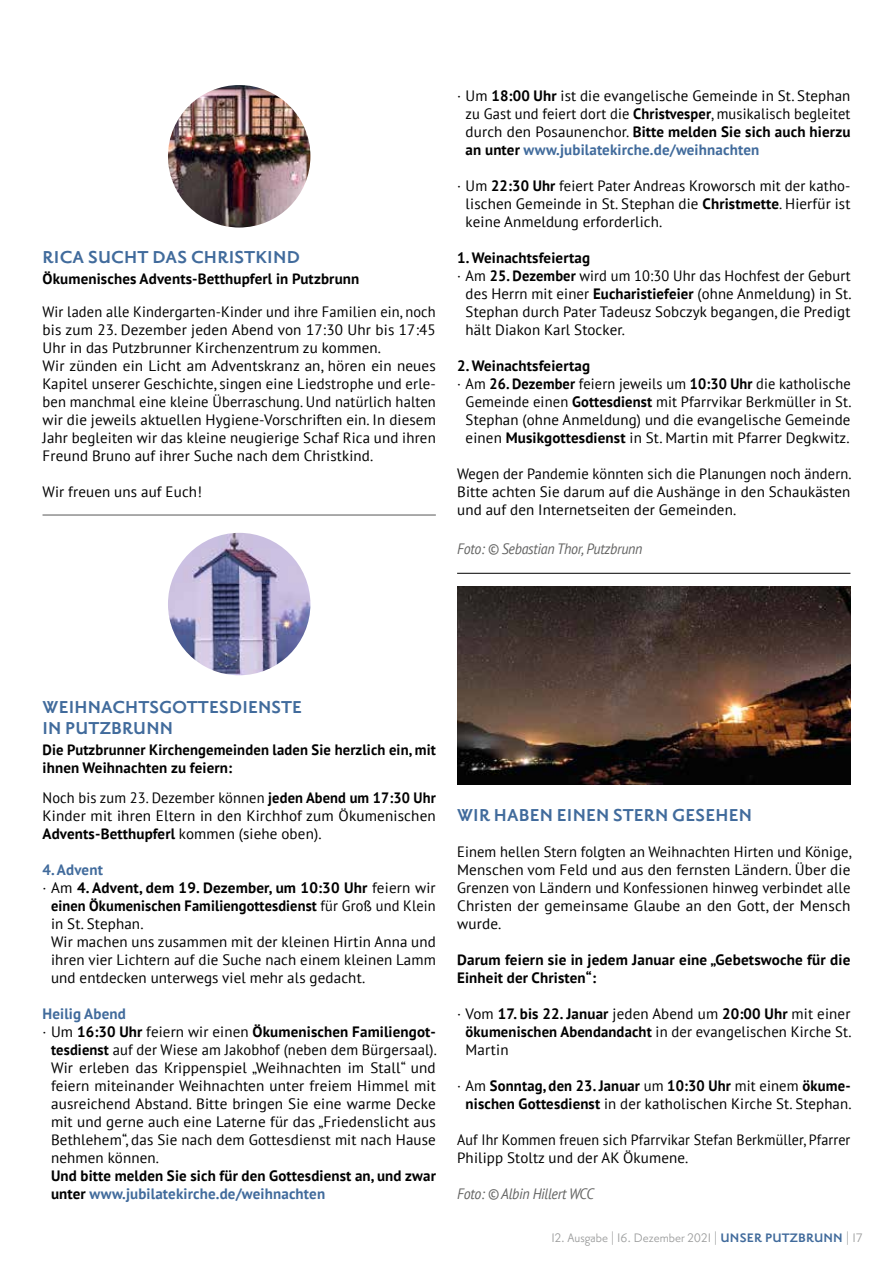
<style>
.page{position:relative;width:893px;height:1263px;background:#fff}
.page>*{position:absolute;margin:0;border:0;box-sizing:border-box;transform-origin:0 0}
.t1{font:700 21px/21px "Priori Sans OT";letter-spacing:.01em;color:#416b9c}
.t2{font:15px/18px "PT Sans";letter-spacing:.01em;color:#000;text-align:justify}
.t3{font:15px/18px "PT Sans";letter-spacing:.01em;color:#000;text-align:justify;scale:.96 1}
.t4{font:700 15px/18px "PT Sans";letter-spacing:.01em;color:#000}
.t5{font:15px/18px "PT Sans";letter-spacing:.01em;color:#000;scale:.94 1}
.t6{font:700 15px "PT Sans";letter-spacing:.01em;color:#000;scale:.96 1}
.t7{font:italic 15px "PT Sans";letter-spacing:-.02em;color:#636362;scale:.93 1}
.t8{font:15px "Priori Sans OT";color:#9c9d9d}
.t9{font:700 15px "PT Sans";letter-spacing:.01em;color:#416b9c}
.s1{font-weight:700}
.s2{font-weight:700;color:#416b9c}
.s3{font-weight:400}
.s4{color:#416b9c}
</style>
<div class="page">
<hr style="left:43px;top:515px;width:393px;height:1px;background:#565656">
<img style="left:168px;top:85px;width:142px;height:142px;border-radius:71px">
<img style="left:168px;top:533px;width:142px;height:142px;border-radius:71px">
<img style="left:457px;top:587px;width:393px;height:198px">
<hr style="left:457px;top:573px;width:393px;height:1px;background:#000">
<h1 class="t1" style="left:43px;top:247px;width:259px">RICA SUCHT DAS CHRISTKIND</h1>
<p class="t4" style="left:43px;top:269px;width:318px">Ökumenisches Advents-Betthupferl in Putzbrunn</p>
<p class="t3" style="left:43px;top:302px;width:411px;text-align:left">Wir laden alle Kindergarten-Kinder und ihre Familien ein, noch bis zum 23. Dezember jeden Abend von 17:30 Uhr bis 17:45<br>Uhr in das Putzbrunner Kirchenzentrum zu kommen.<br>Wir zünden ein Licht am Adventskranz an, hören ein neues Kapitel unserer Geschichte, singen eine Liedstrophe und erle&shy;ben manchmal eine kleine Überraschung. Und natürlich halten wir die jeweils aktuellen Hygiene-Vorschriften ein. In diesem Jahr begleiten wir das kleine neugierige Schaf Rica und ihren Freund Bruno auf ihrer Suche nach dem Christkind.</p>
<p class="t2" style="left:43px;top:482px;width:161px">Wir freuen uns auf Euch!</p>
<p class="t2" style="left:466px;top:86px;width:386px;text-indent:-9px">· Um <span class="s1">18:00 Uhr</span> ist die evangelische Gemeinde in St. Stephan zu Gast und feiert dort die <span class="s1">Christvesper</span>, musikalisch begleitet durch den Posaunenchor. <span class="s1">Bitte melden Sie sich auch hierzu an unter</span> <span class="s2">www.jubilatekirche.de/weihnachten</span></p>
<p class="t2" style="left:466px;top:176px;width:386px;text-indent:-9px">· Um <span class="s1">22:30 Uhr</span> feiert Pater Andreas Kroworsch mit der katho&shy;lischen Gemeinde in St. Stephan die <span class="s1">Christmette</span>. Hierfür ist keine Anmeldung erforderlich.</p>
<p class="t4" style="left:457px;top:248px;width:135px">1. Weinachtsfeiertag</p>
<p class="t3" style="left:457px;top:266px;width:411px">· Am <span class="s1">25. Dezember</span> wird um 10:30 Uhr das Hochfest der Geburt</p>
<p class="t2" style="left:466px;top:284px;width:387px">des Herrn mit einer <span class="s1">Eucharistiefeier</span> (ohne Anmeldung) in St.</p>
<p class="t2" style="left:466px;top:302px;width:386px">Stephan durch Pater Tadeusz Sobczyk begangen, die Predigt</p>
<p class="t2" style="left:466px;top:320px;width:161px">hält Diakon Karl Stocker.</p>
<p class="t4" style="left:457px;top:356px;width:135px">2. Weinachtsfeiertag</p>
<p class="t3" style="left:457px;top:374px;width:412px">· Am <span class="s1">26. Dezember</span> feiern jeweils um <span class="s1">10:30 Uhr</span> die katholische</p>
<p class="t2" style="left:466px;top:392px;width:387px">Gemeinde einen <span class="s1">Gottesdienst</span> mit Pfarrvikar Berkmüller in St.</p>
<p class="t2" style="left:466px;top:410px;width:386px">Stephan (ohne Anmeldung) und die evangelische Gemeinde</p>
<p class="t2" style="left:466px;top:428px;width:386px">einen <span class="s1">Musikgottesdienst</span> in St. Martin mit Pfarrer Degkwitz.</p>
<p class="t3" style="left:457px;top:464px;width:412px">Wegen der Pandemie könnten sich die Planungen noch ändern.<br>Bitte achten Sie darum auf die Aushänge in den Schaukästen und auf den Internetseiten der Gemeinden.</p>
<p class="t7" style="left:457px;top:539px;width:201px">Foto: © Sebastian Thor, Putzbrunn</p>
<h1 class="t1" style="left:43px;top:697px;width:261px">WEIHNACHTSGOTTESDIENSTE<br>IN PUTZBRUNN</h1>
<p class="t4" style="left:43px;top:740px;width:395px">Die Putzbrunner Kirchengemeinden laden Sie herzlich ein, mit ihnen Weihnachten zu feiern:</p>
<p class="t3" style="left:43px;top:788px;width:411px">Noch bis zum 23. Dezember können <span class="s1">jeden Abend um 17:30 Uhr </span>Kinder mit ihren Eltern in den Kirchhof zum Ökumenischen <span class="s1">Advents-Betthupferl</span> kommen (siehe oben).</p>
<p class="t9" style="left:43px;top:860px;width:62px">4. Advent</p>
<p class="t4" style="left:43px;top:878px;width:395px"><span class="s3">· Am</span> 4. Advent, dem 19. Dezember, um 10:30 Uhr <span class="s3">feiern wir</span></p>
<p class="t6" style="left:51px;top:896px;width:402px">einen Ökumenischen Familiengottesdienst <span class="s3">für Groß und Klein</span></p>
<p class="t2" style="left:51px;top:914px;width:94px">in St. Stephan.</p>
<p class="t2" style="left:51px;top:932px;width:386px">Wir machen uns zusammen mit der kleinen Hirtin Anna und</p>
<p class="t2" style="left:51px;top:950px;width:386px">ihren vier Lichtern auf die Suche nach einem kleinen Lamm</p>
<p class="t2" style="left:51px;top:968px;width:316px">und entdecken unterwegs viel mehr als gedacht.</p>
<p class="t9" style="left:43px;top:1004px;width:85px">Heilig Abend</p>
<p class="t4" style="left:43px;top:1022px;width:395px"><span class="s3">· Um</span> 16:30 Uhr <span class="s3">feiern wir einen</span> Ökumenischen Familiengot-</p>
<p class="t2" style="left:51px;top:1040px;width:387px"><span class="s1">tesdienst</span> auf der Wiese am Jakobhof (neben dem Bürgersaal).</p>
<p class="t2" style="left:51px;top:1058px;width:386px">Wir erleben das Krippenspiel „Weihnachten im Stall“ und</p>
<p class="t2" style="left:51px;top:1076px;width:386px">feiern miteinander Weihnachten unter freiem Himmel mit</p>
<p class="t2" style="left:51px;top:1094px;width:386px">ausreichend Abstand. Bitte bringen Sie eine warme Decke</p>
<p class="t2" style="left:51px;top:1112px;width:386px">mit und gerne auch eine Laterne für das „Friedenslicht aus</p>
<p class="t2" style="left:51px;top:1130px;width:386px">Bethlehem“, das Sie nach dem Gottesdienst mit nach Hause</p>
<p class="t2" style="left:51px;top:1148px;width:110px">nehmen können.</p>
<p class="t4" style="left:51px;top:1166px;width:386px">Und bitte melden Sie sich für den Gottesdienst an, und zwar unter <span class="s4">www.jubilatekirche.de/weihnachten</span></p>
<h1 class="t1" style="left:457px;top:805px;width:296px">WIR HABEN EINEN STERN GESEHEN</h1>
<p class="t2" style="left:457px;top:842px;width:396px">Einem hellen Stern folgten an Weihnachten Hirten und Könige, Menschen vom Feld und aus den fernsten Ländern. Über die Grenzen von Ländern und Konfessionen hinweg verbindet alle Christen der gemeinsame Glaube an den Gott, der Mensch wurde.</p>
<p class="t4" style="left:457px;top:950px;width:395px">Darum feiern sie in jedem Januar eine „Gebetswoche für die<br>Einheit der Christen“:</p>
<p class="t2" style="left:466px;top:1004px;width:387px;text-indent:-9px">· Vom <span class="s1">17. bis 22. Januar</span> jeden Abend um <span class="s1">20:00 Uhr</span> mit einer <span class="s1">ökumenischen Abendandacht</span> in der evangelischen Kirche St.<br>Martin</p>
<p class="t4" style="left:457px;top:1076px;width:396px;text-align:center"><span class="s3">· Am</span> Sonntag, den 23. Januar <span class="s3">um</span> 10:30 Uhr <span class="s3">mit einem</span> ökume&shy;nischen Gottesdienst <span class="s3">in der katholischen Kirche St. Stephan.</span></p>
<p class="t5" style="left:457px;top:1130px;width:420px">Auf Ihr Kommen freuen sich Pfarrvikar Stefan Berkmüller, Pfarrer<br>Philipp Stoltz und der AK Ökumene.</p>
<p class="t7" style="left:457px;top:1184px;width:149px">Foto: © Albin Hillert WCC</p>
<p class="t8" style="left:551px;top:1230px;width:313px">12. Ausgabe | 16. Dezember 2021 | <span class="s2">UNSER PUTZBRUNN</span> | 17</p>
</div>
